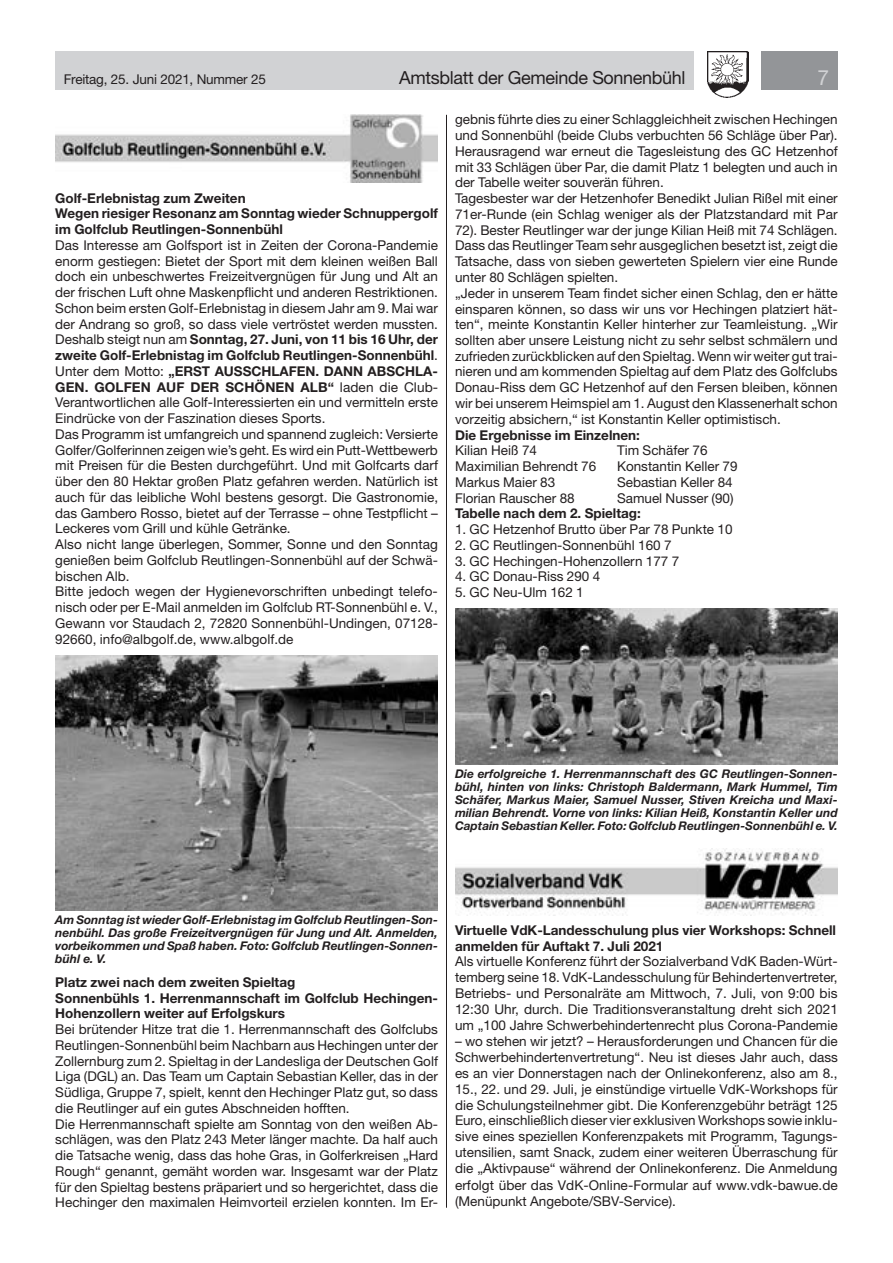
<style>
.page{position:relative;width:893px;height:1263px;background:#fff}
.page>*{position:absolute;margin:0;border:0;box-sizing:border-box;transform-origin:0 0}
.t1{font:21px "Helvetica Neue LT Std";color:#d1d2d4}
.t2{font:18px "Helvetica Neue LT Std";letter-spacing:-.02em;color:#231f20}
.t3{font:13.5px/15.8px "Helvetica Neue LT Std";color:#231f20}
.t4{font:700 13.5px/15.8px "Helvetica Neue LT Std";color:#231f20}
.t5{font:italic 700 12px/13px "Helvetica Neue LT Std";color:#231f20;text-align:justify}
.s1{font-weight:700}
</style>
<div class="page">
<div style="left:55px;top:51px;width:639px;height:38px;background:#d1d2d4"></div>
<div style="left:761px;top:51px;width:77px;height:38px;background:#939598"></div>
<img style="left:707px;top:51px;width:41px;height:47px">
<img style="left:55px;top:115px;width:383px;height:68px">
<img style="left:55px;top:655px;width:383px;height:255px">
<img style="left:455px;top:609px;width:383px;height:155px">
<img style="left:455px;top:848px;width:383px;height:67px">
<hr style="left:446px;top:115px;width:1px;height:1093px;background:#231f20">
<p class="t3" style="left:64px;top:71px;width:204px">Freitag, 25. Juni 2021, Nummer 25</p>
<h2 class="t2" style="left:399px;top:67px;width:288px">Amtsblatt der Gemeinde Sonnenbühl</h2>
<h1 class="t1" style="left:817px;top:65px;width:13px">7</h1>
<p class="t4" style="left:55px;top:190px;width:384px">Golf-Erlebnistag zum Zweiten<br>Wegen riesiger Resonanz am Sonntag wieder Schnuppergolf im Golfclub Reutlingen-Sonnenbühl</p>
<p class="t3" style="left:55px;top:237px;width:384px">Das Interesse am Golfsport ist in Zeiten der Corona-Pandemie enorm gestiegen: Bietet der Sport mit dem kleinen weißen Ball doch ein unbeschwertes Freizeitvergnügen für Jung und Alt an der frischen Luft ohne Maskenpflicht und anderen Restriktionen.<br>Schon beim ersten Golf-Erlebnistag in diesem Jahr am 9. Mai war der Andrang so groß, so dass viele vertröstet werden mussten.<br>Deshalb steigt nun am <span class="s1">Sonntag, 27. Juni, von 11 bis 16 Uhr, der zweite Golf-Erlebnistag im Golfclub Reutlingen-Sonnenbühl</span>.<br>Unter dem Motto: <span class="s1">„ERST AUSSCHLAFEN. DANN ABSCHLA-GEN. GOLFEN AUF DER SCHÖNEN ALB“</span> laden die Club-Verantwortlichen alle Golf-Interessierten ein und vermitteln erste Eindrücke von der Faszination dieses Sports.<br>Das Programm ist umfangreich und spannend zugleich: Versierte Golfer/Golferinnen zeigen wie’s geht. Es wird ein Putt-Wettbewerb mit Preisen für die Besten durchgeführt. Und mit Golfcarts darf über den 80 Hektar großen Platz gefahren werden. Natürlich ist auch für das leibliche Wohl bestens gesorgt. Die Gastronomie, das Gambero Rosso, bietet auf der Terrasse – ohne Testpflicht – Leckeres vom Grill und kühle Getränke.<br>Also nicht lange überlegen, Sommer, Sonne und den Sonntag genießen beim Golfclub Reutlingen-Sonnenbühl auf der Schwä&shy;bischen Alb.<br>Bitte jedoch wegen der Hygienevorschriften unbedingt telefo&shy;nisch oder per E-Mail anmelden im Golfclub RT-Sonnenbühl e. V., Gewann vor Staudach 2, 72820 Sonnenbühl-Undingen, 07128- 92660, info@albgolf.de, www.albgolf.de</p>
<p class="t3" style="left:455px;top:112px;width:384px">gebnis führte dies zu einer Schlaggleichheit zwischen Hechingen und Sonnenbühl (beide Clubs verbuchten 56 Schläge über Par).<br>Herausragend war erneut die Tagesleistung des GC Hetzenhof mit 33 Schlägen über Par, die damit Platz 1 belegten und auch in der Tabelle weiter souverän führen.<br>Tagesbester war der Hetzenhofer Benedikt Julian Rißel mit einer 71er-Runde (ein Schlag weniger als der Platzstandard mit Par 72). Bester Reutlinger war der junge Kilian Heiß mit 74 Schlägen.<br>Dass das Reutlinger Team sehr ausgeglichen besetzt ist, zeigt die Tatsache, dass von sieben gewerteten Spielern vier eine Runde unter 80 Schlägen spielten.<br>„Jeder in unserem Team findet sicher einen Schlag, den er hätte einsparen können, so dass wir uns vor Hechingen platziert hät&shy;ten“, meinte Konstantin Keller hinterher zur Teamleistung. „Wir sollten aber unsere Leistung nicht zu sehr selbst schmälern und zufrieden zurückblicken auf den Spieltag. Wenn wir weiter gut trai&shy;nieren und am kommenden Spieltag auf dem Platz des Golfclubs Donau-Riss dem GC Hetzenhof auf den Fersen bleiben, können wir bei unserem Heimspiel am 1. August den Klassenerhalt schon vorzeitig absichern,“ ist Konstantin Keller optimistisch.</p>
<p class="t4" style="left:455px;top:426px;width:187px">Die Ergebnisse im Einzelnen:</p>
<p class="t3" style="left:455px;top:442px;width:84px">Kilian Heiß 74</p>
<p class="t3" style="left:617px;top:442px;width:92px">Tim Schäfer 76</p>
<p class="t3" style="left:455px;top:458px;width:143px">Maximilian Behrendt 76</p>
<p class="t3" style="left:617px;top:458px;width:122px">Konstantin Keller 79</p>
<p class="t3" style="left:455px;top:474px;width:102px">Markus Maier 83</p>
<p class="t3" style="left:617px;top:474px;width:117px">Sebastian Keller 84</p>
<p class="t3" style="left:455px;top:490px;width:121px">Florian Rauscher 88</p>
<p class="t3" style="left:617px;top:490px;width:118px">Samuel Nusser (90)</p>
<p class="t4" style="left:455px;top:505px;width:187px">Tabelle nach dem 2. Spieltag:</p>
<p class="t3" style="left:455px;top:521px;width:279px">1. GC Hetzenhof Brutto über Par 78 Punkte 10</p>
<p class="t3" style="left:455px;top:537px;width:218px">2. GC Reutlingen-Sonnenbühl 160 7</p>
<p class="t3" style="left:455px;top:553px;width:226px">3. GC Hechingen-Hohenzollern 177 7</p>
<p class="t3" style="left:455px;top:568px;width:147px">4. GC Donau-Riss 290 4</p>
<p class="t3" style="left:455px;top:584px;width:130px">5. GC Neu-Ulm 162 1</p>
<p class="t5" style="left:455px;top:767px;width:384px">Die erfolgreiche 1. Herrenmannschaft des GC Reutlingen-Sonnen&shy;bühl, hinten von links: Christoph Baldermann, Mark Hummel, Tim Schäfer, Markus Maier, Samuel Nusser, Stiven Kreicha und Maxi&shy;milian Behrendt. Vorne von links: Kilian Heiß, Konstantin Keller und Captain Sebastian Keller. Foto: Golfclub Reutlingen-Sonnenbühl e. V.</p>
<p class="t5" style="left:55px;top:912px;width:384px">Am Sonntag ist wieder Golf-Erlebnistag im Golfclub Reutlingen-Son&shy;nenbühl. Das große Freizeitvergnügen für Jung und Alt. Anmelden, vorbeikommen und Spaß haben. Foto: Golfclub Reutlingen-Sonnen&shy;bühl e. V.</p>
<p class="t4" style="left:55px;top:974px;width:384px">Platz zwei nach dem zweiten Spieltag<br>Sonnenbühls 1. Herrenmannschaft im Golfclub Hechingen-<br>Hohenzollern weiter auf Erfolgskurs</p>
<p class="t3" style="left:55px;top:1021px;width:384px">Bei brütender Hitze trat die 1. Herrenmannschaft des Golfclubs Reutlingen-Sonnenbühl beim Nachbarn aus Hechingen unter der Zollernburg zum 2. Spieltag in der Landesliga der Deutschen Golf Liga (DGL) an. Das Team um Captain Sebastian Keller, das in der Südliga, Gruppe 7, spielt, kennt den Hechinger Platz gut, so dass die Reutlinger auf ein gutes Abschneiden hofften.<br>Die Herrenmannschaft spielte am Sonntag von den weißen Ab&shy;schlägen, was den Platz 243 Meter länger machte. Da half auch die Tatsache wenig, dass das hohe Gras, in Golferkreisen „Hard Rough“ genannt, gemäht worden war. Insgesamt war der Platz für den Spieltag bestens präpariert und so hergerichtet, dass die Hechinger den maximalen Heimvorteil erzielen konnten. Im Er-</p>
<p class="t4" style="left:455px;top:922px;width:383px">Virtuelle VdK-Landesschulung plus vier Workshops: Schnell anmelden für Auftakt 7. Juli 2021</p>
<p class="t3" style="left:455px;top:953px;width:384px;text-align:justify">Als virtuelle Konferenz führt der Sozialverband VdK Baden-Würt&shy;temberg seine 18. VdK-Landesschulung für Behindertenvertreter, Betriebs- und Personalräte am Mittwoch, 7. Juli, von 9:00 bis 12:30 Uhr, durch. Die Traditionsveranstaltung dreht sich 2021 um „100 Jahre Schwerbehindertenrecht plus Corona-Pandemie</p>
<p class="t3" style="left:455px;top:1033px;width:384px;text-align:justify">– wo stehen wir jetzt? – Herausforderungen und Chancen für die Schwerbehindertenvertretung“. Neu ist dieses Jahr auch, dass es an vier Donnerstagen nach der Onlinekonferenz, also am 8., 15., 22. und 29. Juli, je einstündige virtuelle VdK-Workshops für die Schulungsteilnehmer gibt. Die Konferenzgebühr beträgt 125<br>Euro, einschließlich dieser vier exklusiven Workshops sowie inklu&shy;sive eines speziellen Konferenzpakets mit Programm, Tagungs&shy;utensilien, samt Snack, zudem einer weiteren Überraschung für die „Aktivpause“ während der Onlinekonferenz. Die Anmeldung erfolgt über das VdK-Online-Formular auf www.vdk-bawue.de (Menüpunkt Angebote/SBV-Service).</p>
</div>
